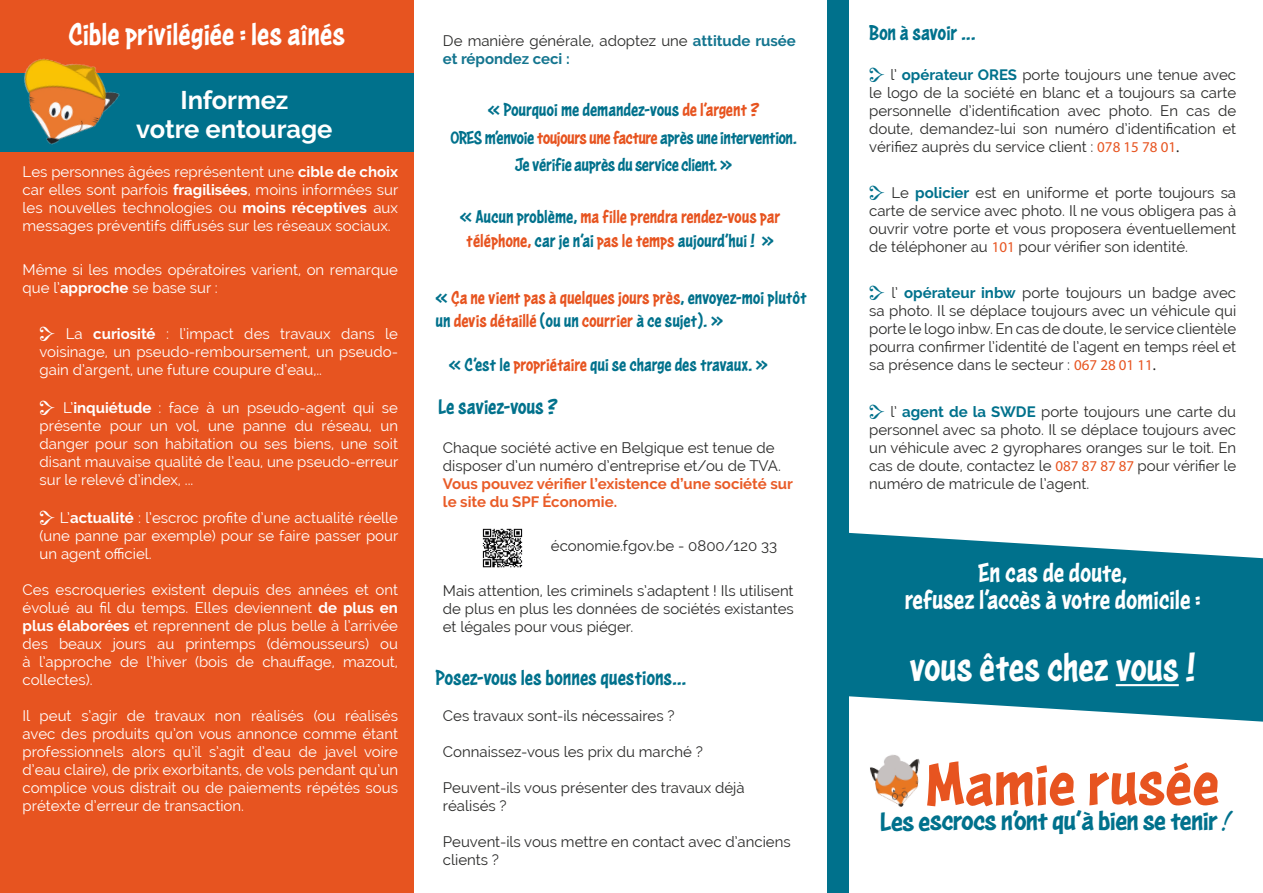
<style>
.page{position:relative;width:1263px;height:893px;background:#fff}
.page>*{position:absolute;margin:0;border:0;box-sizing:border-box;transform-origin:0 0}
.t1{font:64.5px "Astounder Squared LCBB";color:#e75420;scale:1.13 1}
.t2{font:42px "Astounder Squared LCBB";color:#fff}
.t3{font:33px "Astounder Squared LCBB";color:#fff}
.t4{font:28.5px "Astounder Squared LCBB";color:#fff}
.t5{font:28.5px "Astounder Squared LCBB";letter-spacing:-.02em;color:#00718c;scale:1.13 1}
.t6{font:700 25.5px "Raleway";color:#fff}
.t7{font:22.5px "Astounder Squared LCBB";color:#00718c}
.t8{font:19.5px/23.4px "Astounder Squared LCBB";color:#e75420}
.t9{font:19.5px "Astounder Squared LCBB";letter-spacing:-.02em;color:#00718c}
.t10{font:19.5px "Astounder Squared LCBB";color:#00718c}
.t11{font:15px/18px "Raleway";color:#2b2b2a;text-align:justify}
.t12{font:15px/18px "Raleway";color:#fff;text-align:justify}
.s1{font-weight:700}
.s2{font-weight:700;color:#14758f}
.s3{color:#e75420}
.s4{color:#00718c}
.s5{font-weight:700;color:#e95c28}
.s6{font-weight:700;color:#00718c}
.s7{font-family:"Myriad Pro";color:#e75420}
.s8{font-family:"Myriad Pro";color:#1d1d1b}
.s9{font-family:"Alisha"}
</style>
<div class="page">
<svg style="left:849px;top:533px;width:414px;height:189px;background:#22849b"></svg>
<div style="left:827px;top:0;width:22px;height:893px;background:#00718c"></div>
<div style="left:0;top:0;width:413px;height:893px;background:#e75420"></div>
<hr style="left:1116px;top:684px;width:63px;height:2px;background:#fff">
<img style="left:870px;top:754px;width:50px;height:53px">
<div style="left:0;top:73px;width:413px;height:79px;background:#00718c"></div>
<img style="left:24px;top:58px;width:96px;height:87px">
<img style="left:482px;top:528px;width:41px;height:40px">
<p class="t3" style="left:68px;top:16px;width:278px">Cible privilégiée : les aînés</p>
<p class="t6" style="left:180px;top:85px;width:110px">Informez</p>
<p class="t6" style="left:136px;top:114px;width:198px">votre entourage</p>
<p class="t12" style="left:23px;top:162px;width:377px">Les personnes âgées représentent une <span class="s1">cible de choix </span>car elles sont parfois <span class="s1">fragilisées</span>, moins informées sur les nouvelles technologies ou <span class="s1">moins réceptives</span> aux messages préventifs diffusés sur les réseaux sociaux.</p>
<p class="t12" style="left:23px;top:261px;width:377px">Même si les modes opératoires varient, on remarque que l’<span class="s1">approche</span> se base sur :</p>
<p class="t12" style="left:40px;top:325px;width:360px;text-indent:26px">La <span class="s1">curiosité</span> : l’impact des travaux dans le voisinage, un pseudo-remboursement, un pseudo&shy;gain d’argent, une future coupure d’eau,..</p>
<p class="t12" style="left:40px;top:399px;width:360px;text-indent:24px">L’<span class="s1">inquiétude</span> : face à un pseudo-agent qui se présente pour un vol, une panne du réseau, un danger pour son habitation ou ses biens, une soit disant mauvaise qualité de l’eau, une pseudo-erreur sur le relevé d’index, ...</p>
<p class="t12" style="left:40px;top:509px;width:360px;text-indent:20px">L’<span class="s1">actualité</span> : l’escroc profite d’une actualité réelle (une panne par exemple) pour se faire passer pour un agent officiel.</p>
<p class="t12" style="left:23px;top:581px;width:377px">Ces escroqueries existent depuis des années et ont évolué au fil du temps. Elles deviennent <span class="s1">de plus en plus élaborées</span> et reprennent de plus belle à l’arrivée des beaux jours au printemps (démousseurs) ou à l’approche de l’hiver (bois de chauffage, mazout, collectes).</p>
<p class="t12" style="left:23px;top:707px;width:377px">Il peut s’agir de travaux non réalisés (ou réalisés avec des produits qu’on vous annonce comme étant professionnels alors qu’il s’agit d’eau de javel voire d’eau claire), de prix exorbitants, de vols pendant qu’un complice vous distrait ou de paiements répétés sous prétexte d’erreur de transaction.</p>
<p class="t11" style="left:443px;top:32px;width:354px">De manière générale, adoptez une <span class="s2">attitude rusée et répondez ceci :</span></p>
<p class="t10" style="left:488px;top:99px;width:273px">« Pourquoi me demandez-vous <span class="s3">de l’argent ?</span></p>
<p class="t9" style="left:450px;top:126px;width:348px">ORES m’envoie <span class="s3">toujours une facture</span> après une intervention.</p>
<p class="t9" style="left:515px;top:154px;width:219px">Je vérifie auprès du service client. »</p>
<p class="t8" style="left:460px;top:206px;width:322px;text-align:center"><span class="s4">« Aucun problème,</span> ma fille prendra rendez-vous par téléphone, <span class="s4">car je n’ai</span> pas le temps <span class="s4">aujourd’hui ! »</span></p>
<p class="t8" style="left:436px;top:286px;width:373px"><span class="s4">«</span> Ça ne vient pas à quelques jours près<span class="s4">, envoyez-moi plutôt un</span> devis détaillé <span class="s4">(ou un</span> courrier <span class="s4">à ce sujet). »</span></p>
<p class="t10" style="left:449px;top:354px;width:321px">« C’est le <span class="s3">propriétaire</span> qui se charge des travaux. »</p>
<p class="t7" style="left:438px;top:394px;width:122px">Le saviez-vous ?</p>
<p class="t11" style="left:443px;top:439px;width:351px;text-align:left">Chaque société active en Belgique est tenue de disposer d’un numéro d’entreprise et/ou de TVA.<br><span class="s5">Vous pouvez vérifier l’existence d’une société sur le site du SPF Économie.</span></p>
<p class="t11" style="left:551px;top:537px;width:228px">économie.fgov.be - 0800/120 33</p>
<p class="t11" style="left:443px;top:582px;width:352px">Mais attention, les criminels s’adaptent ! Ils utilisent de plus en plus les données de sociétés existantes et légales pour vous piéger.</p>
<p class="t7" style="left:436px;top:665px;width:252px">Posez-vous les bonnes questions...</p>
<p class="t11" style="left:443px;top:707px;width:233px">Ces travaux sont-ils nécessaires ?</p>
<p class="t11" style="left:443px;top:743px;width:261px">Connaissez-vous les prix du marché ?</p>
<p class="t11" style="left:443px;top:779px;width:303px">Peuvent-ils vous présenter des travaux déjà réalisés ?</p>
<p class="t11" style="left:443px;top:833px;width:349px">Peuvent-ils vous mettre en contact avec d’anciens clients ?</p>
<p class="t7" style="left:869px;top:20px;width:108px">Bon à savoir ...</p>
<p class="t11" style="left:869px;top:65px;width:369px;text-indent:21px">l’ <span class="s6">opérateur ORES</span> porte toujours une tenue avec le logo de la société en blanc et a toujours sa carte personnelle d’identification avec photo. En cas de doute, demandez-lui son numéro d’identification et vérifiez auprès du service client : <span class="s7">078 15 78 01</span><span class="s8">.</span></p>
<p class="t11" style="left:869px;top:184px;width:369px;text-indent:22px">Le <span class="s6">policier</span> est en uniforme et porte toujours sa carte de service avec photo. Il ne vous obligera pas à ouvrir votre porte et vous proposera éventuellement de téléphoner au <span class="s7">101</span> pour vérifier son identité.</p>
<p class="t11" style="left:869px;top:284px;width:369px;text-indent:22px">l’ <span class="s6">opérateur inbw</span> porte toujours un badge avec sa photo. Il se déplace toujours avec un véhicule qui porte le logo inbw. En cas de doute, le service clientèle pourra confirmer l’identité de l’agent en temps réel et sa présence dans le secteur : <span class="s7">067 28 01 11</span><span class="s8">.</span></p>
<p class="t11" style="left:869px;top:402px;width:369px;text-indent:21px">l’ <span class="s6">agent de la SWDE</span> porte toujours une carte du personnel avec sa photo. Il se déplace toujours avec un véhicule avec 2 gyrophares oranges sur le toit. En cas de doute, contactez le <span class="s7">087 87 87 87</span> pour vérifier le numéro de matricule de l’agent.</p>
<p class="t4" style="left:978px;top:557px;width:150px">En cas de doute,</p>
<p class="t4" style="left:905px;top:584px;width:297px">refusez l’accès à votre domicile :</p>
<p class="t2" style="left:909px;top:644px;width:288px">vous êtes chez vous !</p>
<p class="t1" style="left:925px;top:748px;width:262px">Mamie rusée</p>
<p class="t5" style="left:880px;top:805px;width:311px">Les escrocs n’ont qu’à bien se tenir <span class="s9">!</span></p>
</div>
